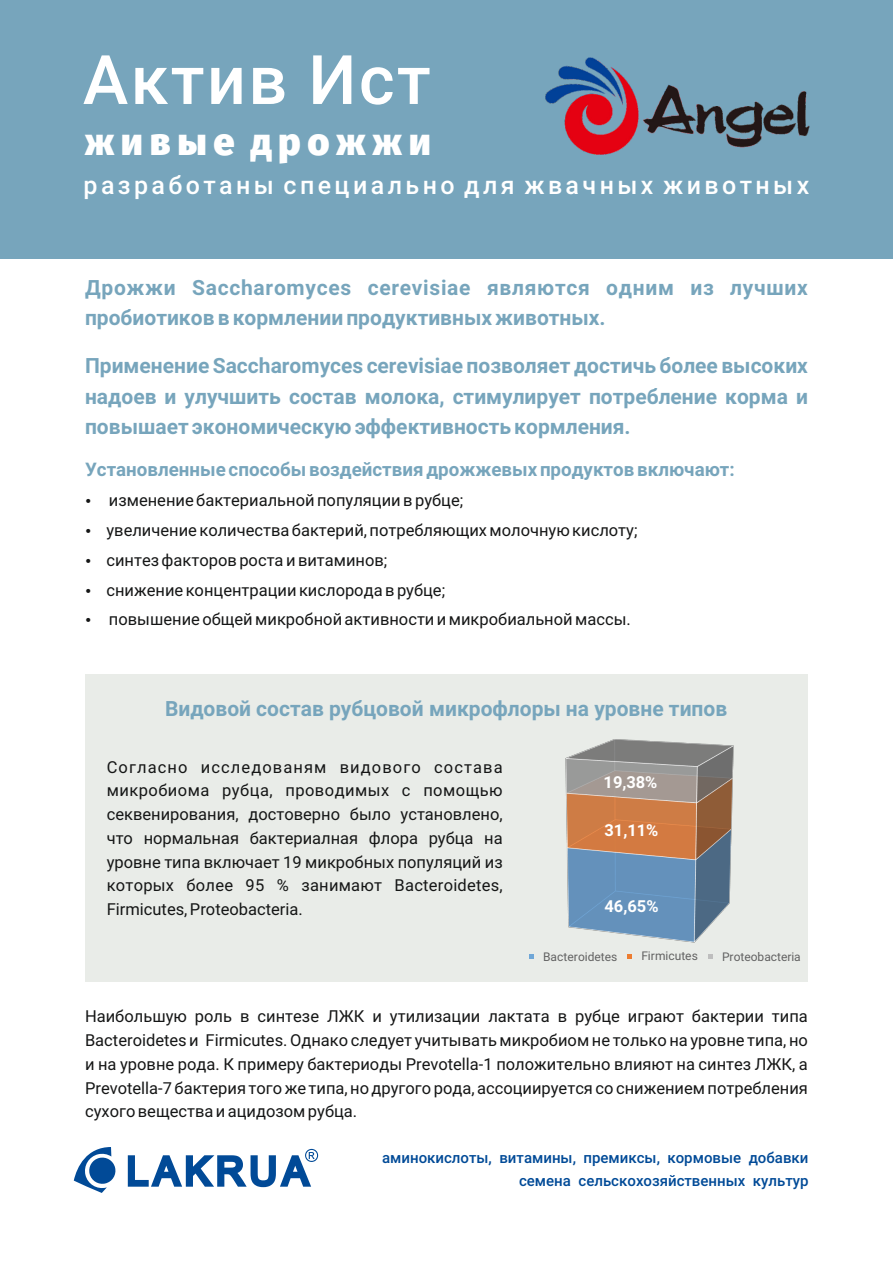
<style>
.page{position:relative;width:893px;height:1263px;background:#fff}
.page>*{position:absolute;margin:0;border:0;box-sizing:border-box;transform-origin:0 0}
.t1{font:500 68.25px "Roboto";letter-spacing:.035em;color:#fff}
.t2{font:900 37.95px "Fira Sans";letter-spacing:.175em;color:#fff}
.t3{font:500 24.9px "Roboto";letter-spacing:.135em;color:#fff}
.t4{font:700 21px/30.3px "Roboto";color:#77a5bc;text-align:justify}
.t5{font:700 21px/30.3px "Roboto";letter-spacing:.035em;color:#77a5bc}
.t6{font:700 18.75px "Roboto";color:#77a5bc}
.t7{font:16.5px/23.7px "Roboto";color:#151616;text-align:justify}
.t8{font:700 16.5px "Roboto";color:#fff}
.t9{font:500 15px/22.5px "Roboto";color:#014a97;text-align:right}
.t10{font:12px "Roboto";color:#626262}
</style>
<div class="page">
<div style="left:85px;top:674px;width:723px;height:308px;background:#e9ece8"></div>
<div style="left:0;top:0;width:893px;height:258px;background:#77a5bc"></div>
<svg style="left:74px;top:1147px;width:42px;height:46px"></svg>
<svg style="left:128px;top:1149px;width:190px;height:38px"></svg>
<img style="left:529px;top:739px;width:205px;height:220px">
<img style="left:545px;top:57px;width:265px;height:98px">
<svg style="left:529px;top:954px;width:4px;height:4px"></svg>
<svg style="left:627px;top:954px;width:5px;height:4px"></svg>
<svg style="left:708px;top:954px;width:4px;height:4px"></svg>
<h1 class="t1" style="left:83px;top:53px;width:349px">Актив Ист</h1>
<h2 class="t2" style="left:85px;top:119px;width:348px">живые дрожжи</h2>
<h3 class="t3" style="left:84px;top:175px;width:727px">разработаны специально для жвачных животных</h3>
<p class="t5" style="left:85px;top:275px;width:724px">Дрожжи Saccharomyces cerevisiae являются одним из лучших пробиотиков в кормлении продуктивных животных.</p>
<p class="t4" style="left:85px;top:353px;width:724px">Применение Saccharomyces cerevisiae позволяет достичь более высоких надоев и улучшить состав молока, стимулирует потребление корма и повышает экономическую эффективность кормления.</p>
<p class="t6" style="left:85px;top:462px;width:651px">Установленные способы воздействия дрожжевых продуктов включают:</p>
<p class="t7" style="left:106px;top:487px;width:533px;line-height:29.7px;text-align:left">изменение бактериальной популяции в рубце;<br>увеличение количества бактерий, потребляющих молочную кислоту; синтез факторов роста и витаминов;<br>снижение концентрации кислорода в рубце;<br>повышение общей микробной активности и микробиальной массы.</p>
<p class="t4" style="left:165px;top:696px;width:564px">Видовой состав рубцовой микрофлоры на уровне типов</p>
<p class="t7" style="left:107px;top:757px;width:398px">Согласно исследованям видового состава микробиома рубца, проводимых с помощью секвенирования, достоверно было установлено, что нормальная бактериалная флора рубца на уровне типа включает 19 микробных популяций из которых более 95 % занимают Bacteroidetes, Firmicutes, Proteobacteria.</p>
<p class="t8" style="left:604px;top:776px;width:55px">19,38%</p>
<p class="t8" style="left:604px;top:823px;width:56px">31,11%</p>
<p class="t8" style="left:604px;top:899px;width:56px">46,65%</p>
<p class="t10" style="left:543px;top:951px;width:76px">Bacteroidetes</p>
<p class="t10" style="left:641px;top:951px;width:58px">Firmicutes</p>
<p class="t10" style="left:722px;top:951px;width:80px">Proteobacteria</p>
<p class="t7" style="left:85px;top:1006px;width:724px">Наибольшую роль в синтезе ЛЖК и утилизации лактата в рубце играют бактерии типа Bacteroidetes и Firmicutes. Однако следует учитывать микробиом не только на уровне типа, но и на уровне рода. К примеру бактериоды Prevotella-1 положительно влияют на синтез ЛЖК, а Prevotella-7 бактерия того же типа, но другого рода, ассоциируется со снижением потребления сухого вещества и ацидозом рубца.</p>
<p class="t9" style="left:382px;top:1148px;width:428px">аминокислоты, витамины, премиксы, кормовые добавки семена сельскохозяйственных культур</p>
</div>
